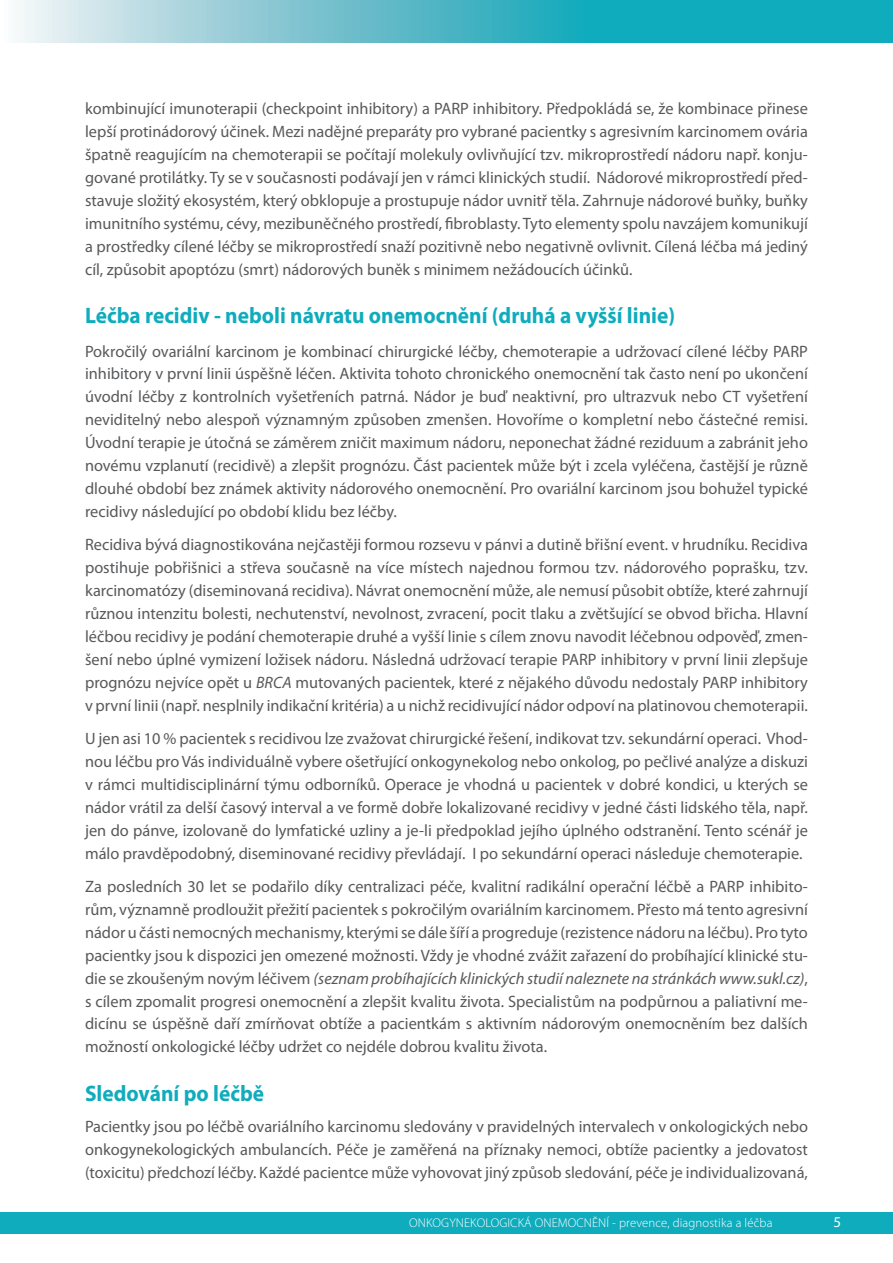
<style>
.page{position:relative;width:893px;height:1263px;background:#fff}
.page>*{position:absolute;margin:0;border:0;box-sizing:border-box;transform-origin:0 0}
.t1{font:700 22.5px "Myriad Pro";color:#0facbd;scale:.95 1}
.t2{font:16.5px/23px "Myriad Pro";color:#58595b;text-align:justify}
.t3{font:15px "Myriad Pro";color:#fff}
.t4{font:300 12.75px "Myriad Pro";letter-spacing:.01em;color:#fff}
.s1{font-style:italic}
</style>
<div class="page">
<svg style="left:19px;top:0;width:874px;height:43px"></svg>
<div style="left:0;top:1212px;width:893px;height:21px;background:#0facbd"></div>
<p class="t2" style="left:85px;top:97px;width:724px">kombinující imunoterapii (checkpoint inhibitory) a PARP inhibitory. Předpokládá se, že kombinace přinese lepší protinádorový účinek. Mezi nadějné preparáty pro vybrané pacientky s agresivním karcinomem ovária špatně reagujícím na chemoterapii se počítají molekuly ovlivňující tzv. mikroprostředí nádoru např. konju&shy;gované protilátky. Ty se v současnosti podávají jen v rámci klinických studií. Nádorové mikroprostředí před&shy;stavuje složitý ekosystém, který obklopuje a prostupuje nádor uvnitř těla. Zahrnuje nádorové buňky, buňky imunitního systému, cévy, mezibuněčného prostředí, fibroblasty. Tyto elementy spolu navzájem komunikují a prostředky cílené léčby se mikroprostředí snaží pozitivně nebo negativně ovlivnit. Cílená léčba má jediný cíl, způsobit apoptózu (smrt) nádorových buněk s minimem nežádoucích účinků.</p>
<h1 class="t1" style="left:85px;top:301px;width:623px">Léčba recidiv - neboli návratu onemocnění (druhá a vyšší linie)</h1>
<p class="t2" style="left:85px;top:339px;width:724px">Pokročilý ovariální karcinom je kombinací chirurgické léčby, chemoterapie a udržovací cílené léčby PARP inhibitory v první linii úspěšně léčen. Aktivita tohoto chronického onemocnění tak často není po ukončení úvodní léčby z kontrolních vyšetřeních patrná. Nádor je buď neaktivní, pro ultrazvuk nebo CT vyšetření neviditelný nebo alespoň významným způsoben zmenšen. Hovoříme o kompletní nebo částečné remisi.<br>Úvodní terapie je útočná se záměrem zničit maximum nádoru, neponechat žádné reziduum a zabránit jeho novému vzplanutí (recidivě) a zlepšit prognózu. Část pacientek může být i zcela vyléčena, častější je různě dlouhé období bez známek aktivity nádorového onemocnění. Pro ovariální karcinom jsou bohužel typické recidivy následující po období klidu bez léčby.</p>
<p class="t2" style="left:85px;top:533px;width:724px">Recidiva bývá diagnostikována nejčastěji formou rozsevu v pánvi a dutině břišní event. v hrudníku. Recidiva postihuje pobřišnici a střeva současně na více místech najednou formou tzv. nádorového poprašku, tzv. karcinomatózy (diseminovaná recidiva). Návrat onemocnění může, ale nemusí působit obtíže, které zahrnují různou intenzitu bolesti, nechutenství, nevolnost, zvracení, pocit tlaku a zvětšující se obvod břicha. Hlavní léčbou recidivy je podání chemoterapie druhé a vyšší linie s cílem znovu navodit léčebnou odpověď, zmen&shy;šení nebo úplné vymizení ložisek nádoru. Následná udržovací terapie PARP inhibitory v první linii zlepšuje prognózu nejvíce opět u <span class="s1">BRCA</span> mutovaných pacientek, které z nějakého důvodu nedostaly PARP inhibitory v první linii (např. nesplnily indikační kritéria) a u nichž recidivující nádor odpoví na platinovou chemoterapii.</p>
<p class="t2" style="left:85px;top:727px;width:724px">U jen asi 10 % pacientek s recidivou lze zvažovat chirurgické řešení, indikovat tzv. sekundární operaci. Vhod&shy;nou léčbu pro Vás individuálně vybere ošetřující onkogynekolog nebo onkolog, po pečlivé analýze a diskuzi v rámci multidisciplinární týmu odborníků. Operace je vhodná u pacientek v dobré kondici, u kterých se nádor vrátil za delší časový interval a ve formě dobře lokalizované recidivy v jedné části lidského těla, např. jen do pánve, izolovaně do lymfatické uzliny a je-li předpoklad jejího úplného odstranění. Tento scénář je málo pravděpodobný, diseminované recidivy převládají. I po sekundární operaci následuje chemoterapie.</p>
<p class="t2" style="left:85px;top:875px;width:724px">Za posledních 30 let se podařilo díky centralizaci péče, kvalitní radikální operační léčbě a PARP inhibito&shy;rům, významně prodloužit přežití pacientek s pokročilým ovariálním karcinomem. Přesto má tento agresivní nádor u části nemocných mechanismy, kterými se dále šíří a progreduje (rezistence nádoru na léčbu). Pro tyto pacientky jsou k dispozici jen omezené možnosti. Vždy je vhodné zvážit zařazení do probíhající klinické stu&shy;die se zkoušeným novým léčivem <span class="s1">(seznam probíhajících klinických studií naleznete na stránkách www.sukl.cz)</span>, s cílem zpomalit progresi onemocnění a zlepšit kvalitu života. Specialistům na podpůrnou a paliativní me&shy;dicínu se úspěšně daří zmírňovat obtíže a pacientkám s aktivním nádorovým onemocněním bez dalších možností onkologické léčby udržet co nejdéle dobrou kvalitu života.</p>
<h1 class="t1" style="left:85px;top:1078px;width:190px">Sledování po léčbě</h1>
<p class="t2" style="left:85px;top:1115px;width:724px">Pacientky jsou po léčbě ovariálního karcinomu sledovány v pravidelných intervalech v onkologických nebo onkogynekologických ambulancích. Péče je zaměřená na příznaky nemoci, obtíže pacientky a jedovatost (toxicitu) předchozí léčby. Každé pacientce může vyhovovat jiný způsob sledování, péče je individualizovaná,</p>
<p class="t4" style="left:409px;top:1215px;width:365px">ONKOGYNEKOLOGICKÁ ONEMOCNĚNÍ - prevence, diagnostika a léčba</p>
<p class="t3" style="left:834px;top:1212px;width:9px">5</p>
</div>
